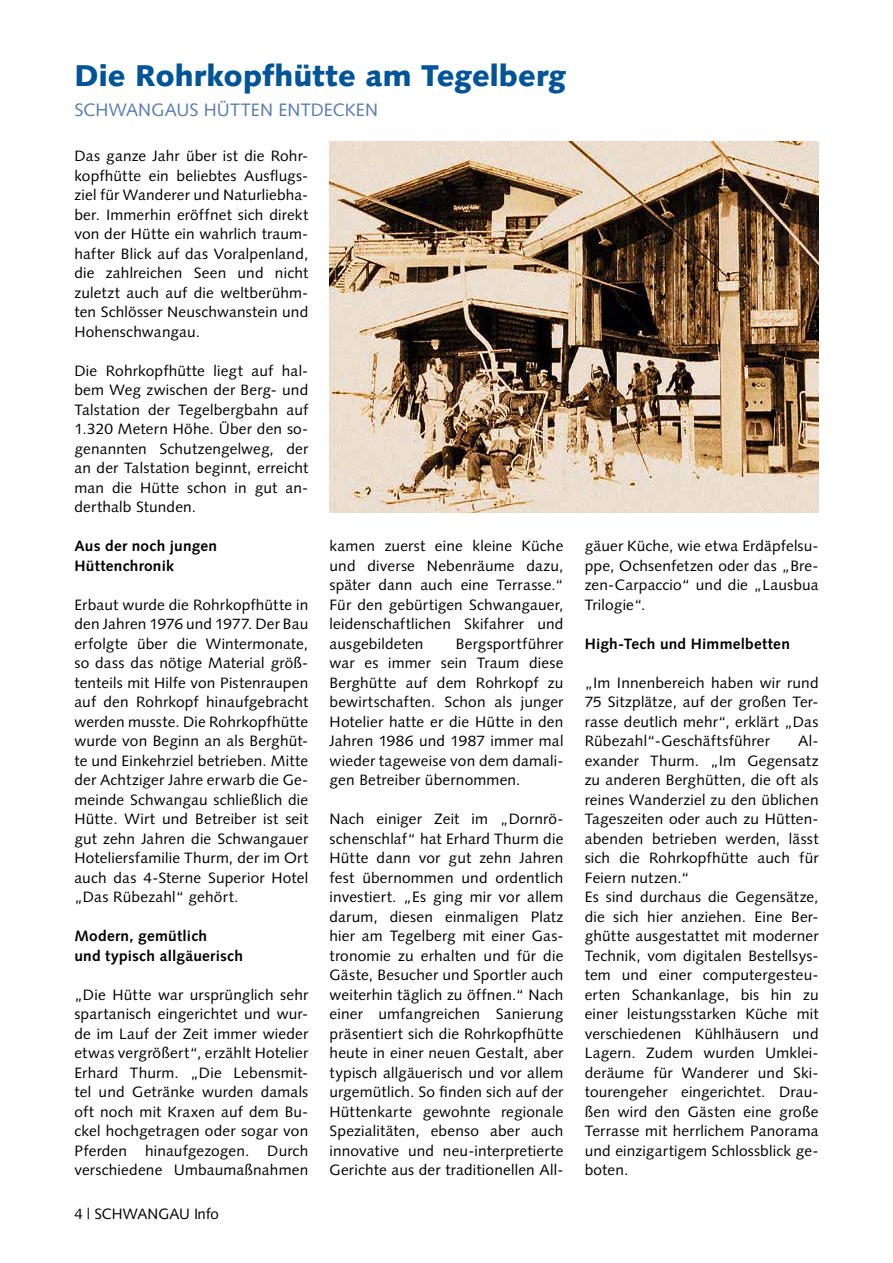
<style>
.page{position:relative;width:893px;height:1263px;background:#fff}
.page>*{position:absolute;margin:0;border:0;box-sizing:border-box;transform-origin:0 0}
.t1{font:900 30px "Syntax LT Pro";color:#005497}
.t2{font:18px "Syntax LT Pro";letter-spacing:.005em;color:#567cb3}
.t3{font:15px/19.5px "Syntax LT Pro";letter-spacing:.01em;color:#000;text-align:justify}
.t4{font:700 15px/19.5px "Syntax LT Pro";letter-spacing:.015em;color:#000}
</style>
<div class="page">
<img style="left:330px;top:142px;width:489px;height:370px">
<h1 class="t1" style="left:74px;top:58px;width:493px">Die Rohrkopfhütte am Tegelberg</h1>
<p class="t2" style="left:74px;top:99px;width:305px">SCHWANGAUS HÜTTEN ENTDECKEN</p>
<p class="t3" style="left:74px;top:146px;width:235px">Das ganze Jahr über ist die Rohr&shy;kopfhütte ein beliebtes Ausflugs&shy;ziel für Wanderer und Naturliebha&shy;ber. Immerhin eröffnet sich direkt von der Hütte ein wahrlich traum&shy;hafter Blick auf das Voralpenland, die zahlreichen Seen und nicht zuletzt auch auf die weltberühm&shy;ten Schlösser Neuschwanstein und Hohenschwangau.</p>
<p class="t3" style="left:74px;top:361px;width:235px">Die Rohrkopfhütte liegt auf hal&shy;bem Weg zwischen der Berg- und Talstation der Tegelbergbahn auf 1.320 Metern Höhe. Über den so&shy;genannten Schutzengelweg, der an der Talstation beginnt, erreicht man die Hütte schon in gut an&shy;derthalb Stunden.</p>
<p class="t4" style="left:74px;top:536px;width:144px">Aus der noch jungen<br>Hüttenchronik</p>
<p class="t3" style="left:74px;top:595px;width:235px">Erbaut wurde die Rohrkopfhütte in den Jahren 1976 und 1977. Der Bau erfolgte über die Wintermonate, so dass das nötige Material größ&shy;tenteils mit Hilfe von Pistenraupen auf den Rohrkopf hinaufgebracht werden musste. Die Rohrkopfhütte wurde von Beginn an als Berghüt&shy;te und Einkehrziel betrieben. Mitte der Achtziger Jahre erwarb die Ge&shy;meinde Schwangau schließlich die Hütte. Wirt und Betreiber ist seit gut zehn Jahren die Schwangauer Hoteliersfamilie Thurm, der im Ort auch das 4-Sterne Superior Hotel „Das Rübezahl“ gehört.</p>
<p class="t4" style="left:74px;top:926px;width:170px">Modern, gemütlich<br>und typisch allgäuerisch</p>
<p class="t3" style="left:74px;top:985px;width:235px">„Die Hütte war ursprünglich sehr spartanisch eingerichtet und wur&shy;de im Lauf der Zeit immer wieder etwas vergrößert“, erzählt Hotelier Erhard Thurm. „Die Lebensmit&shy;tel und Getränke wurden damals oft noch mit Kraxen auf dem Bu&shy;ckel hochgetragen oder sogar von Pferden hinaufgezogen. Durch verschiedene Umbaumaßnahmen</p>
<p class="t3" style="left:330px;top:536px;width:235px">kamen zuerst eine kleine Küche und diverse Nebenräume dazu, später dann auch eine Terrasse.“ Für den gebürtigen Schwangauer, leidenschaftlichen Skifahrer und ausgebildeten</p>
<p class="t3" style="left:330px;top:634px;width:235px;text-indent:126px">Bergsportführer war es immer sein Traum diese Berghütte auf dem Rohrkopf zu bewirtschaften. Schon als junger Hotelier hatte er die Hütte in den Jahren 1986 und 1987 immer mal wieder tageweise von dem damali&shy;gen Betreiber übernommen.</p>
<p class="t3" style="left:330px;top:809px;width:235px">Nach einiger Zeit im „Dornrö&shy;schenschlaf“ hat Erhard Thurm die Hütte dann vor gut zehn Jahren fest übernommen und ordentlich investiert. „Es ging mir vor allem darum, diesen einmaligen Platz hier am Tegelberg mit einer Gas&shy;tronomie zu erhalten und für die Gäste, Besucher und Sportler auch weiterhin täglich zu öffnen.“ Nach einer umfangreichen Sanierung präsentiert sich die Rohrkopfhütte heute in einer neuen Gestalt, aber typisch allgäuerisch und vor allem urgemütlich. So finden sich auf der Hüttenkarte gewohnte regionale Spezialitäten, ebenso aber auch innovative und neu-interpretierte Gerichte aus der traditionellen All-</p>
<p class="t3" style="left:74px;top:1204px;width:146px">4 | SCHWANGAU Info</p>
<p class="t3" style="left:585px;top:536px;width:235px">gäuer Küche, wie etwa Erdäpfelsu&shy;ppe, Ochsenfetzen oder das „Bre&shy;zen-Carpaccio“ und die „Lausbua Trilogie“.</p>
<p class="t4" style="left:585px;top:634px;width:207px">High-Tech und Himmelbetten</p>
<p class="t3" style="left:585px;top:673px;width:235px">„Im Innenbereich haben wir rund 75 Sitzplätze, auf der großen Ter&shy;rasse deutlich mehr“, erklärt „Das Rübezahl“-Geschäftsführer</p>
<p class="t3" style="left:585px;top:731px;width:235px;text-align:left;text-indent:214px">Al&shy;exander Thurm. „Im Gegensatz zu anderen Berghütten, die oft als reines Wanderziel zu den üblichen<br>Tageszeiten oder auch zu Hütten&shy;abenden betrieben werden, lässt sich die Rohrkopfhütte auch für<br>Feiern nutzen.“<br>Es sind durchaus die Gegensätze, die sich hier anziehen. Eine Ber&shy;ghütte ausgestattet mit moderner<br>Technik, vom digitalen Bestellsys&shy;tem und einer computergesteu&shy;erten Schankanlage, bis hin zu einer leistungsstarken Küche mit verschiedenen Kühlhäusern und<br>Lagern. Zudem wurden Umklei&shy;deräume für Wanderer und Ski&shy;tourengeher eingerichtet. Drau&shy;ßen wird den Gästen eine große<br>Terrasse mit herrlichem Panorama und einzigartigem Schlossblick ge&shy;boten.</p>
</div>
